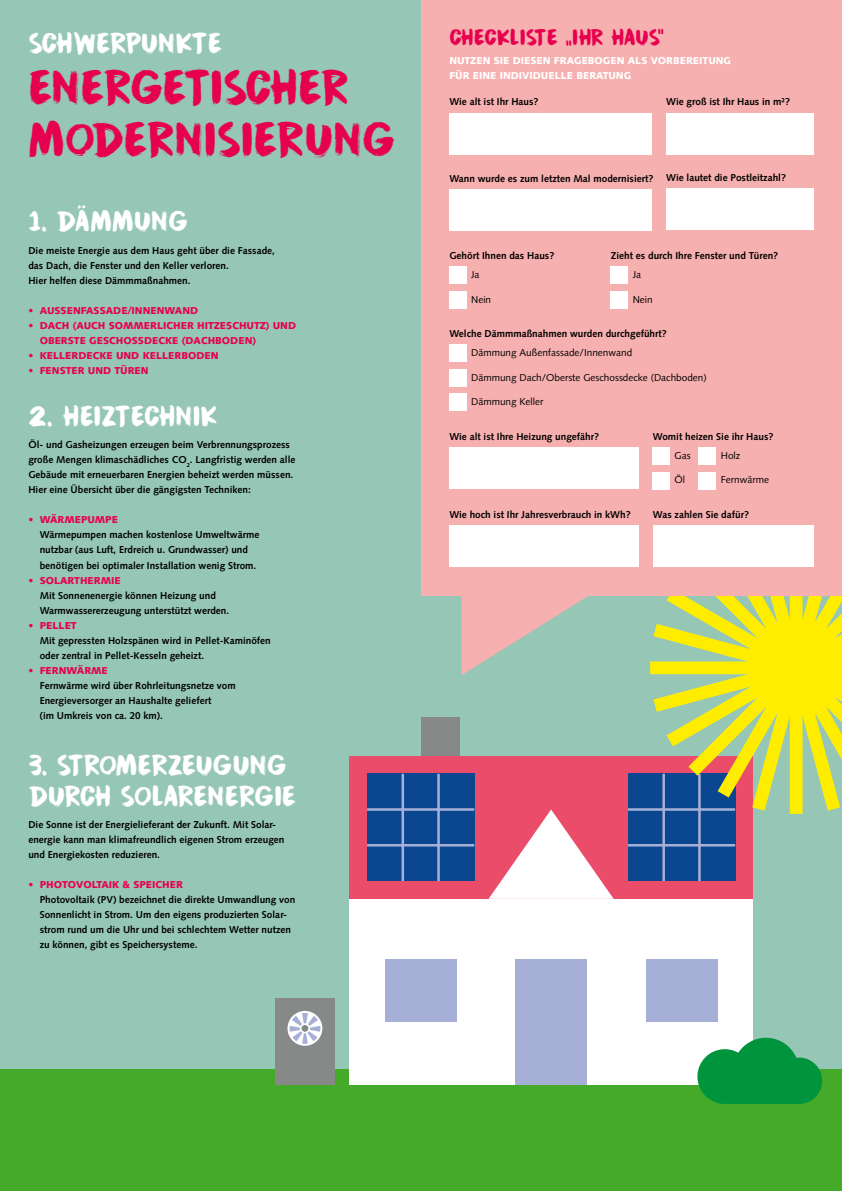
<style>
.page{position:relative;width:842px;height:1191px;background:#96c6b6}
.page>*{position:absolute;margin:0;border:0;box-sizing:border-box;transform-origin:0 0}
.t1{font:43px/51.6px "Cinnabar Brush";letter-spacing:-.01em;color:#e7004f}
.t2{font:25.6px/30.7px "Cinnabar Brush";letter-spacing:-.01em;color:#fff}
.t3{font:25.6px "Cinnabar Brush";letter-spacing:.01em;color:#fff}
.t4{font:25.6px "Cinnabar Brush";letter-spacing:-.03em;color:#fff}
.t5{font:20px "Cinnabar Brush";letter-spacing:.01em;color:#e7004f}
.t6{font:700 10px/15px "Syntax LT Std";color:#000}
.t7{font:900 10px/15px "Syntax LT Std";color:#e7004f}
.t8{font:10px "Syntax LT Std";color:#000}
.t9{font:900 10px/15px "Syntax LT Std";color:#fff}
</style>
<div class="page">
<div style="left:0;top:1069px;width:842px;height:122px;background:#45aa29"></div>
<div style="left:349px;top:756px;width:404px;height:143px;background:#eb4c69"></div>
<div style="left:349px;top:899px;width:404px;height:185px;background:#fff"></div>
<svg style="left:489px;top:809px;width:125px;height:90px"></svg>
<div style="left:367px;top:773px;width:107px;height:108px;background:#0b4791"></div>
<hr style="left:402px;top:773px;width:2px;height:108px;background:#a6afd6">
<hr style="left:437px;top:773px;width:3px;height:108px;background:#a6afd6">
<hr style="left:367px;top:844px;width:107px;height:2px;background:#a6afd6">
<hr style="left:367px;top:808px;width:107px;height:2px;background:#a6afd6">
<div style="left:628px;top:773px;width:107px;height:108px;background:#0b4791"></div>
<hr style="left:662px;top:773px;width:3px;height:108px;background:#a6afd6">
<hr style="left:698px;top:773px;width:3px;height:108px;background:#a6afd6">
<hr style="left:628px;top:844px;width:107px;height:2px;background:#a6afd6">
<hr style="left:628px;top:808px;width:107px;height:2px;background:#a6afd6">
<div style="left:515px;top:959px;width:72px;height:125px;background:#a6afd6"></div>
<div style="left:421px;top:717px;width:39px;height:39px;background:#878988"></div>
<div style="left:385px;top:959px;width:71px;height:63px;background:#a6afd6"></div>
<div style="left:646px;top:959px;width:71px;height:63px;background:#a6afd6"></div>
<svg style="left:637px;top:595px;width:205px;height:231px"></svg>
<svg style="left:697px;top:1037px;width:125px;height:67px"></svg>
<div style="left:421px;top:0;width:421px;height:595px;background:#f6b0af"></div>
<div style="left:275px;top:998px;width:60px;height:86px;background:#878988"></div>
<svg style="left:290px;top:1012px;width:31px;height:33px"></svg>
<div style="left:287px;top:1011px;width:35px;height:34px;border:2px solid #fff;border-radius:50%"></div>
<div style="left:301px;top:1024px;width:8px;height:8px;background:#878988;border-radius:50%"></div>
<div style="left:300px;top:1023px;width:10px;height:10px;border:2px solid #fff;border-radius:50%"></div>
<svg style="left:461px;top:595px;width:128px;height:80px"></svg>
<div style="left:449px;top:113px;width:203px;height:41px;background:#fff"></div>
<div style="left:666px;top:113px;width:148px;height:41px;background:#fff"></div>
<div style="left:666px;top:189px;width:148px;height:41px;background:#fff"></div>
<div style="left:611px;top:266px;width:17px;height:17px;background:#fff"></div>
<div style="left:611px;top:291px;width:17px;height:17px;background:#fff"></div>
<div style="left:449px;top:189px;width:203px;height:42px;background:#fff"></div>
<div style="left:449px;top:266px;width:17px;height:17px;background:#fff"></div>
<div style="left:449px;top:291px;width:17px;height:17px;background:#fff"></div>
<div style="left:449px;top:344px;width:17px;height:17px;background:#fff"></div>
<div style="left:449px;top:369px;width:17px;height:17px;background:#fff"></div>
<div style="left:449px;top:393px;width:17px;height:17px;background:#fff"></div>
<div style="left:449px;top:447px;width:190px;height:42px;background:#fff"></div>
<div style="left:653px;top:447px;width:17px;height:17px;background:#fff"></div>
<div style="left:653px;top:472px;width:17px;height:17px;background:#fff"></div>
<div style="left:699px;top:447px;width:17px;height:17px;background:#fff"></div>
<div style="left:699px;top:472px;width:17px;height:17px;background:#fff"></div>
<div style="left:449px;top:525px;width:190px;height:42px;background:#fff"></div>
<div style="left:653px;top:525px;width:161px;height:42px;background:#fff"></div>
<h2 class="t4" style="left:28px;top:24px;width:196px">SCHWERPUNKTE</h2>
<h1 class="t1" style="left:28px;top:62px;width:369px">ENERGETISCHER<br>MODERNISIERUNG</h1>
<h2 class="t3" style="left:28px;top:203px;width:161px">1. DÄMMUNG</h2>
<p class="t6" style="left:28px;top:243px;width:248px">Die meiste Energie aus dem Haus geht über die Fassade, das Dach, die Fenster und den Keller verloren.<br>Hier helfen diese Dämmmaßnahmen.</p>
<p class="t7" style="left:28px;top:302px;width:171px">• AUSSENFASSADE/INNENWAND</p>
<p class="t7" style="left:40px;top:317px;width:258px;text-indent:-11px">• DACH (AUCH SOMMERLICHER HITZESCHUTZ) UND<br>OBERSTE GESCHOSSDECKE (DACHBODEN)</p>
<p class="t7" style="left:28px;top:347px;width:192px">• KELLERDECKE UND KELLERBODEN</p>
<p class="t7" style="left:28px;top:362px;width:122px">• FENSTER UND TÜREN</p>
<h2 class="t3" style="left:28px;top:397px;width:190px">2. HEIZTECHNIK</h2>
<p class="t6" style="left:28px;top:437px;width:269px">Öl- und Gasheizungen erzeugen beim Verbrennungsprozess große Mengen klimaschädliches CO<sub>2</sub>. Langfristig werden alle Gebäude mit erneuerbaren Energien beheizt werden müssen.<br>Hier eine Übersicht über die gängigsten Techniken:</p>
<p class="t7" style="left:28px;top:512px;width:91px">• WÄRMEPUMPE</p>
<p class="t6" style="left:40px;top:527px;width:221px">Wärmepumpen machen kostenlose Umweltwärme nutzbar (aus Luft, Erdreich u. Grundwasser) und benötigen bei optimaler Installation wenig Strom.</p>
<p class="t7" style="left:28px;top:572px;width:94px">• SOLARTHERMIE</p>
<p class="t6" style="left:40px;top:587px;width:191px">Mit Sonnenenergie können Heizung und<br>Warmwassererzeugung unterstützt werden.</p>
<p class="t7" style="left:28px;top:617px;width:50px">• PELLET</p>
<p class="t6" style="left:40px;top:632px;width:233px">Mit gepressten Holzspänen wird in Pellet-Kaminöfen oder zentral in Pellet-Kesseln geheizt.</p>
<p class="t7" style="left:28px;top:662px;width:81px">• FERNWÄRME</p>
<p class="t6" style="left:40px;top:677px;width:198px">Fernwärme wird über Rohrleitungsnetze vom<br>Energieversorger an Haushalte geliefert<br>(im Umkreis von ca. 20 km).</p>
<h2 class="t2" style="left:28px;top:749px;width:270px">3. STROMERZEUGUNG<br>DURCH SOLARENERGIE</h2>
<p class="t6" style="left:28px;top:817px;width:258px">Die Sonne ist der Energielieferant der Zukunft. Mit Solar&shy;energie kann man klimafreundlich eigenen Strom erzeugen und Energiekosten reduzieren.</p>
<p class="t7" style="left:28px;top:877px;width:156px">• PHOTOVOLTAIK &amp; SPEICHER</p>
<p class="t6" style="left:40px;top:892px;width:257px">Photovoltaik (PV) bezeichnet die direkte Umwandlung von Sonnenlicht in Strom. Um den eigens produzierten Solar&shy;strom rund um die Uhr und bei schlechtem Wetter nutzen zu können, gibt es Speichersysteme.</p>
<h3 class="t5" style="left:449px;top:22px;width:216px">CHECKLISTE „IHR HAUS“</h3>
<p class="t9" style="left:449px;top:53px;width:283px">NUTZEN SIE DIESEN FRAGEBOGEN ALS VORBEREITUNG<br>FÜR EINE INDIVIDUELLE BERATUNG</p>
<p class="t6" style="left:449px;top:94px;width:91px">Wie alt ist Ihr Haus?</p>
<p class="t6" style="left:666px;top:94px;width:125px">Wie groß ist Ihr Haus in m²?</p>
<p class="t6" style="left:449px;top:171px;width:206px">Wann wurde es zum letzten Mal modernisiert?</p>
<p class="t6" style="left:666px;top:170px;width:121px">Wie lautet die Postleitzahl?</p>
<p class="t6" style="left:449px;top:248px;width:106px">Gehört Ihnen das Haus?</p>
<p class="t6" style="left:611px;top:248px;width:169px">Zieht es durch Ihre Fenster und Türen?</p>
<p class="t8" style="left:471px;top:269px;width:10px">Ja</p>
<p class="t8" style="left:471px;top:293px;width:21px">Nein</p>
<p class="t6" style="left:449px;top:326px;width:219px">Welche Dämmmaßnahmen wurden durchgeführt?</p>
<p class="t8" style="left:471px;top:347px;width:163px">Dämmung Außenfassade/Innenwand</p>
<p class="t8" style="left:471px;top:371px;width:237px">Dämmung Dach/Oberste Geschossdecke (Dachboden)</p>
<p class="t8" style="left:471px;top:395px;width:74px">Dämmung Keller</p>
<p class="t6" style="left:449px;top:429px;width:151px">Wie alt ist Ihre Heizung ungefähr?</p>
<p class="t8" style="left:675px;top:450px;width:18px">Gas</p>
<p class="t8" style="left:675px;top:474px;width:12px">Öl</p>
<p class="t8" style="left:633px;top:269px;width:10px">Ja</p>
<p class="t8" style="left:633px;top:293px;width:21px">Nein</p>
<p class="t6" style="left:653px;top:429px;width:122px">Womit heizen Sie ihr Haus?</p>
<p class="t8" style="left:721px;top:450px;width:21px">Holz</p>
<p class="t8" style="left:721px;top:474px;width:50px">Fernwärme</p>
<p class="t6" style="left:449px;top:507px;width:183px">Wie hoch ist Ihr Jahresverbrauch in kWh?</p>
<p class="t6" style="left:653px;top:507px;width:98px">Was zahlen Sie dafür?</p>
</div>
